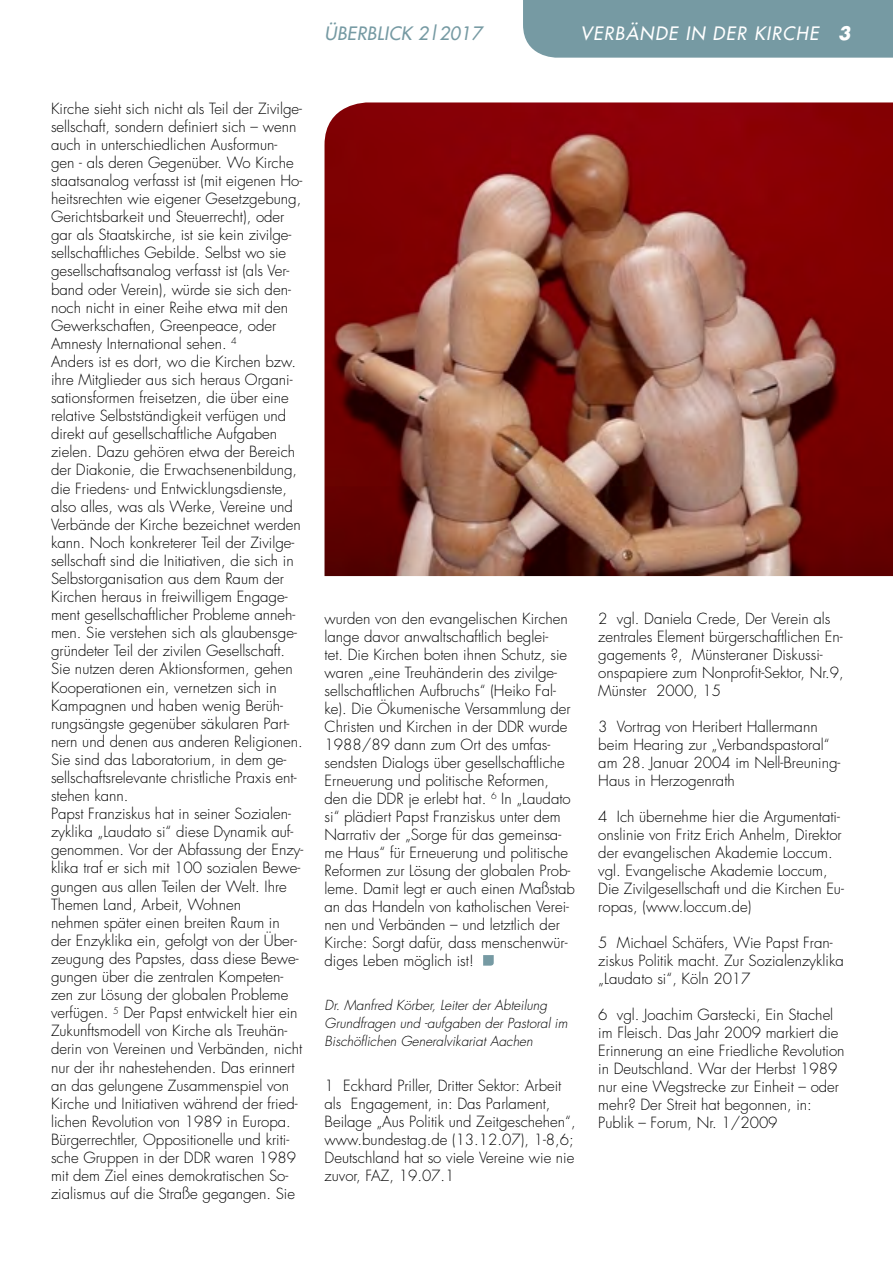
<style>
.page{position:relative;width:893px;height:1263px;background:#fff}
.page>*{position:absolute;margin:0;border:0;box-sizing:border-box;transform-origin:0 0}
.t1{font:italic 18px "Futura";letter-spacing:.07em;color:#fff}
.t2{font:italic 18px "Futura";letter-spacing:.02em;color:#769aa3}
.t3{font:300 15px/18.1px "Futura";color:#000}
.t4{font:italic 300 13.5px/18px "Futura";color:#000}
.s1{font-weight:700}
</style>
<div class="page">
<div style="left:523px;top:0;width:370px;height:58px;background:#769aa3"></div>
<svg style="left:483px;top:955px;width:11px;height:11px"></svg>
<img style="left:324px;top:102px;width:569px;height:474px">
<p class="t2" style="left:325px;top:22px;width:24px">ÜBERB</p>
<p class="t2" style="left:377px;top:22px;width:106px">LICK 2|2017</p>
<p class="t1" style="left:580px;top:22px;width:272px">VERBÄNDE IN DER KIRCHE <span class="s1">3</span></p>
<p class="t3" style="left:51px;top:99px;width:254px">Kirche sieht sich nicht als Teil der Zivilge&shy;sellschaft, sondern definiert sich – wenn auch in unterschiedlichen Ausformun&shy;gen - als deren Gegenüber. Wo Kirche staatsanalog verfasst ist (mit eigenen Ho&shy;heitsrechten wie eigener Gesetzgebung, Gerichtsbarkeit und Steuerrecht), oder gar als Staatskirche, ist sie kein zivilge&shy;sellschaftliches Gebilde. Selbst wo sie gesellschaftsanalog verfasst ist (als Ver&shy;band oder Verein), würde sie sich den&shy;noch nicht in einer Reihe etwa mit den Gewerkschaften, Greenpeace, oder Amnesty International sehen. <sup>4<br></sup>Anders ist es dort, wo die Kirchen bzw. ihre Mitglieder aus sich heraus Organi&shy;sationsformen freisetzen, die über eine relative Selbstständigkeit verfügen und direkt auf gesellschaftliche Aufgaben zielen. Dazu gehören etwa der Bereich der Diakonie, die Erwachsenenbildung, die Friedens- und Entwicklungsdienste, also alles, was als Werke, Vereine und Verbände der Kirche bezeichnet werden kann. Noch konkreterer Teil der Zivilge&shy;sellschaft sind die Initiativen, die sich in Selbstorganisation aus dem Raum der Kirchen heraus in freiwilligem Engage&shy;ment gesellschaftlicher Probleme anneh&shy;men. Sie verstehen sich als glaubensge&shy;gründeter Teil der zivilen Gesellschaft.<br>Sie nutzen deren Aktionsformen, gehen Kooperationen ein, vernetzen sich in Kampagnen und haben wenig Berüh&shy;rungsängste gegenüber säkularen Part&shy;nern und denen aus anderen Religionen.<br>Sie sind das Laboratorium, in dem ge&shy;sellschaftsrelevante christliche Praxis ent&shy;stehen kann.<br>Papst Franziskus hat in seiner Sozialen&shy;zyklika „Laudato si“ diese Dynamik auf&shy;genommen. Vor der Abfassung der Enzy&shy;klika traf er sich mit 100 sozialen Bewe&shy;gungen aus allen Teilen der Welt. Ihre Themen Land, Arbeit, Wohnen<br>nehmen später einen breiten Raum in der Enzyklika ein, gefolgt von der Über&shy;zeugung des Papstes, dass diese Bewe&shy;gungen über die zentralen Kompeten&shy;zen zur Lösung der globalen Probleme verfügen. <sup>5</sup> Der Papst entwickelt hier ein Zukunftsmodell von Kirche als Treuhän&shy;derin von Vereinen und Verbänden, nicht nur der ihr nahestehenden. Das erinnert an das gelungene Zusammenspiel von Kirche und Initiativen während der fried&shy;lichen Revolution von 1989 in Europa.<br>Bürgerrechtler, Oppositionelle und kriti&shy;sche Gruppen in der DDR waren 1989 mit dem Ziel eines demokratischen So&shy;zialismus auf die Straße gegangen. Sie</p>
<p class="t3" style="left:325px;top:609px;width:252px">wurden von den evangelischen Kirchen lange davor anwaltschaftlich beglei-<br>tet. Die Kirchen boten ihnen Schutz, sie waren „eine Treuhänderin des zivilge&shy;sellschaftlichen Aufbruchs“ (Heiko Fal&shy;ke). Die Ökumenische Versammlung der Christen und Kirchen in der DDR wurde 1988/89 dann zum Ort des umfas&shy;sendsten Dialogs über gesellschaftliche Erneuerung und politische Reformen, den die DDR je erlebt hat. <sup>6</sup> In „Laudato si“ plädiert Papst Franziskus unter dem Narrativ der „Sorge für das gemeinsa&shy;me Haus“ für Erneuerung und politische Reformen zur Lösung der globalen Prob&shy;leme. Damit legt er auch einen Maßstab an das Handeln von katholischen Verei&shy;nen und Verbänden – und letztlich der Kirche: Sorgt dafür, dass menschenwür&shy;diges Leben möglich ist!</p>
<p class="t4" style="left:325px;top:996px;width:244px">Dr. Manfred Körber, Leiter der Abteilung<br>Grundfragen und -aufgaben der Pastoral im<br>Bischöflichen Generalvikariat Aachen</p>
<p class="t3" style="left:325px;top:1076px;width:253px">1 Eckhard Priller, Dritter Sektor: Arbeit als Engagement, in: Das Parlament, Beilage „Aus Politik und Zeitgeschehen“, www.bundestag.de (13.12.07), 1-8,6; Deutschland hat so viele Vereine wie nie zuvor, FAZ, 19.07.1</p>
<p class="t3" style="left:598px;top:609px;width:247px">2 vgl. Daniela Crede, Der Verein als zentrales Element bürgerschaftlichen En&shy;gagements ?, Münsteraner Diskussi&shy;onspapiere zum Nonprofit-Sektor, Nr.9, Münster 2000, 15</p>
<p class="t3" style="left:598px;top:717px;width:244px">3 Vortrag von Heribert Hallermann beim Hearing zur „Verbandspastoral“ am 28. Januar 2004 im Nell-Breuning-<br>Haus in Herzogenrath</p>
<p class="t3" style="left:598px;top:807px;width:247px">4 Ich übernehme hier die Argumentati&shy;onslinie von Fritz Erich Anhelm, Direktor der evangelischen Akademie Loccum. vgl. Evangelische Akademie Loccum, Die Zivilgesellschaft und die Kirchen Eu&shy;ropas, (www.loccum.de)</p>
<p class="t3" style="left:598px;top:933px;width:247px">5 Michael Schäfers, Wie Papst Fran&shy;ziskus Politik macht. Zur Sozialenzyklika „Laudato si“, Köln 2017</p>
<p class="t3" style="left:598px;top:1005px;width:248px">6 vgl. Joachim Garstecki, Ein Stachel im Fleisch. Das Jahr 2009 markiert die Erinnerung an eine Friedliche Revolution in Deutschland. War der Herbst 1989 nur eine Wegstrecke zur Einheit – oder mehr? Der Streit hat begonnen, in:<br>Publik – Forum, Nr. 1/2009</p>
</div>
